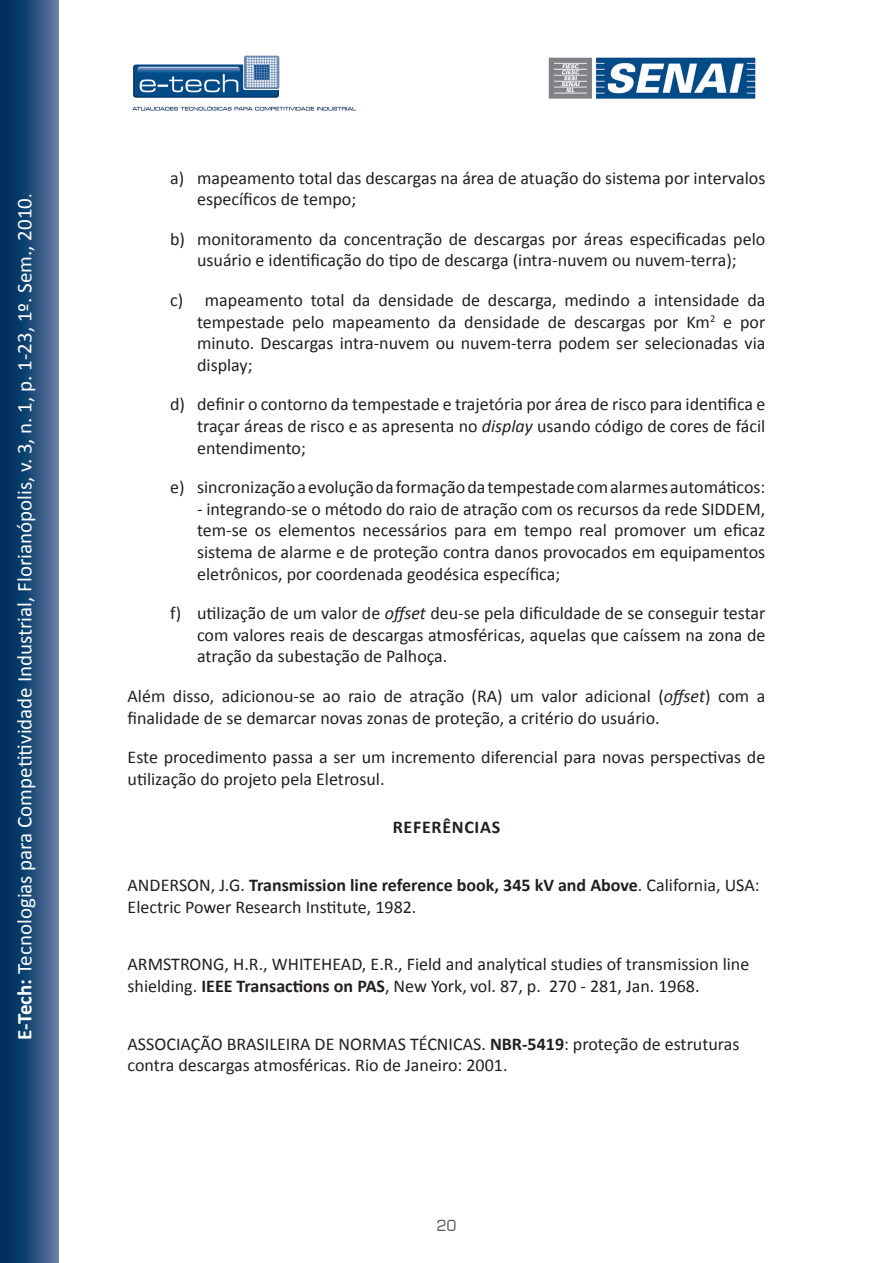
<style>
.page{position:relative;width:893px;height:1263px;background:#fff}
.page>*{position:absolute;margin:0;border:0;box-sizing:border-box;transform-origin:0 0}
.t1{font:21px "Calibri";color:#fff}
.abc{font:18px/21.6px "Calibri";color:#231f20;text-align:justify}
.referencias{font:18px/21.6px "Calibri";color:#231f20}
.Nível_01{font:700 18px "Calibri";letter-spacing:.04em;color:#231f20}
.t2{font:15px "Square 721 BT";color:#57585a}
.s1{font-weight:700}
.s2{font-size:18px}
.s3{font-style:italic}
</style>
<div class="page">
<svg style="left:0;top:0;width:58px;height:1263px;background:#214b78"></svg>
<img style="left:548px;top:57px;width:208px;height:42px">
<img style="left:132px;top:55px;width:224px;height:56px">
<p class="t1" style="left:12px;top:1040px;width:848px;rotate:-90deg"><span class="s1">E-Tech:</span> Tecnologias para Competitividade Industrial, Florianópolis, v. 3, n. 1, p. 1-23, 1º. Sem., 2010<span class="s2">.</span></p>
<p class="abc" style="left:197px;top:166px;width:570px;text-indent:-27px">a) mapeamento total das descargas na área de atuação do sistema por intervalos específicos de tempo;</p>
<p class="abc" style="left:170px;top:227px;width:597px;text-align:center">b) monitoramento da concentração de descargas por áreas especificadas pelo usuário e identificação do tipo de descarga (intra-nuvem ou nuvem-terra);</p>
<p class="abc" style="left:197px;top:288px;width:570px;text-indent:-27px">c) mapeamento total da densidade de descarga, medindo a intensidade da tempestade pelo mapeamento da densidade de descargas por Km<sup>2</sup> e por minuto. Descargas intra-nuvem ou nuvem-terra podem ser selecionadas via display;</p>
<p class="abc" style="left:197px;top:393px;width:570px;text-indent:-27px">d) definir o contorno da tempestade e trajetória por área de risco para identifica e traçar áreas de risco e as apresenta no <span class="s3">display</span> usando código de cores de fácil entendimento;</p>
<p class="abc" style="left:170px;top:476px;width:597px">e) sincronização a evolução da formação da tempestade com alarmes automáticos:</p>
<p class="abc" style="left:197px;top:497px;width:570px">- integrando-se o método do raio de atração com os recursos da rede SIDDEM, tem-se os elementos necessários para em tempo real promover um eficaz sistema de alarme e de proteção contra danos provocados em equipamentos eletrônicos, por coordenada geodésica específica;</p>
<p class="abc" style="left:197px;top:602px;width:570px;text-indent:-27px">f) utilização de um valor de <span class="s3">offset</span> deu-se pela dificuldade de se conseguir testar com valores reais de descargas atmosféricas, aquelas que caíssem na zona de atração da subestação de Palhoça.</p>
<p class="abc" style="left:128px;top:684px;width:639px">Além disso, adicionou-se ao raio de atração (RA) um valor adicional (<span class="s3">offset</span>) com a finalidade de se demarcar novas zonas de proteção, a critério do usuário.</p>
<p class="abc" style="left:128px;top:746px;width:639px">Este procedimento passa a ser um incremento diferencial para novas perspectivas de utilização do projeto pela Eletrosul.</p>
<p class="Nível_01" style="left:393px;top:816px;width:109px">REFERÊNCIAS</p>
<p class="referencias" style="left:128px;top:873px;width:634px">ANDERSON, J.G. <span class="s1">Transmission line reference book, 345 kV and Above</span>. California, USA:<br>Electric Power Research Institute, 1982.</p>
<p class="referencias" style="left:128px;top:953px;width:623px">ARMSTRONG, H.R., WHITEHEAD, E.R., Field and analytical studies of transmission line shielding. <span class="s1">IEEE Transactions on PAS</span>, New York, vol. 87, p. 270 - 281, Jan. 1968.</p>
<p class="referencias" style="left:128px;top:1032px;width:613px">ASSOCIAÇÃO BRASILEIRA DE NORMAS TÉCNICAS. <span class="s1">NBR-5419</span>: proteção de estruturas contra descargas atmosféricas. Rio de Janeiro: 2001.</p>
<p class="t2" style="left:436px;top:1216px;width:22px">20</p>
</div>
